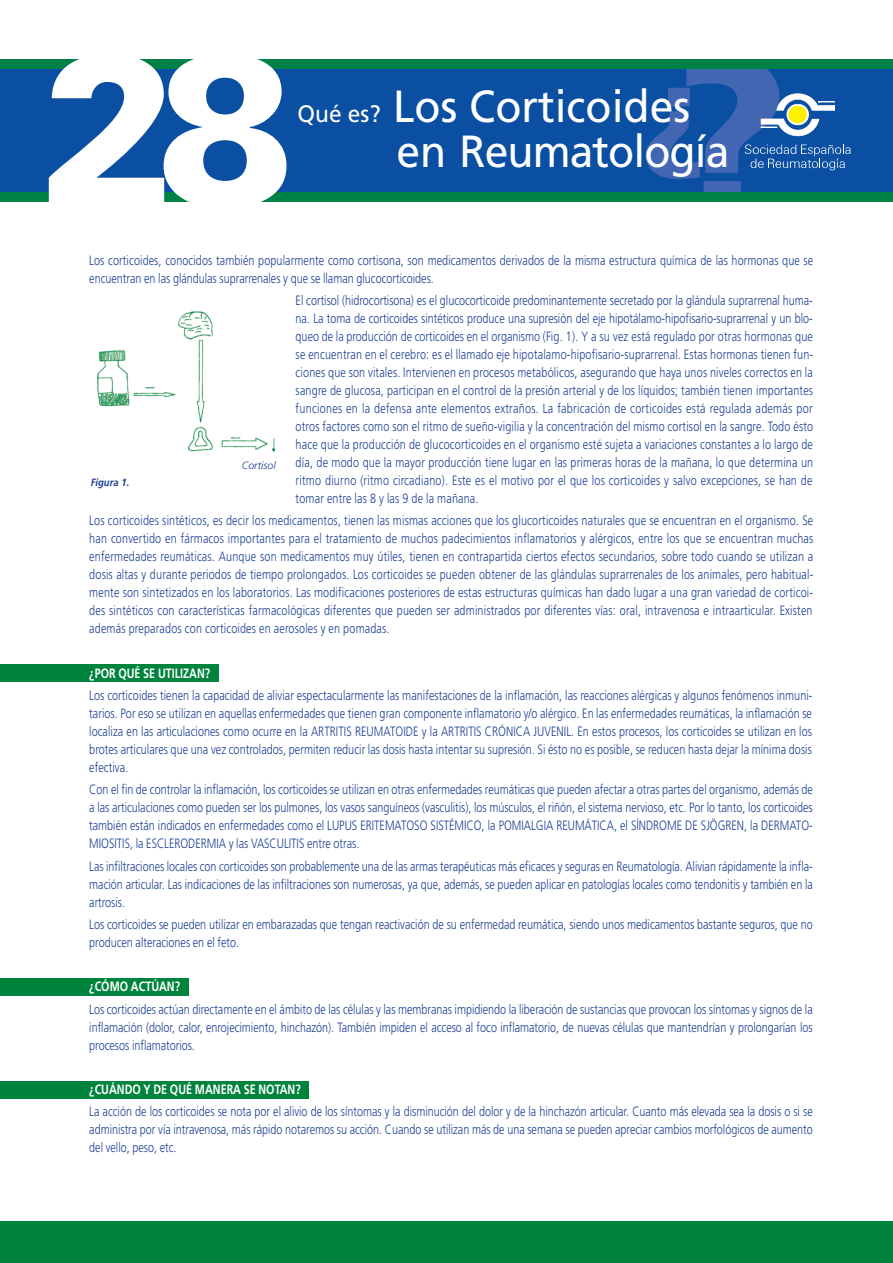
<style>
.page{position:relative;width:893px;height:1263px;background:#fff}
.page>*{position:absolute;margin:0;border:0;box-sizing:border-box;transform-origin:0 0}
.t1{font:900 214.2px "Univers";color:#fff;scale:.95 1}
.t2{font:45px "Frutiger";color:#fff;scale:.95 1}
.t3{font:45px "Frutiger";letter-spacing:-.02em;color:#fff;scale:.95 1}
.t4{font:300 13.5px/18px "Frutiger";color:#1b3f94;text-align:justify;scale:.8 1}
.t5{font:700 13.5px "Frutiger";color:#fff;scale:.8 1}
.t6{font:italic 700 10.5px "Frutiger";color:#1b3f94;scale:.9 1}
.t7{font:italic 300 10.5px "Frutiger";color:#1b3f94}
.s1{font-size:23.85px}
</style>
<div class="page">
<div style="left:0;top:665px;width:219px;height:17px;background:#00843d"></div>
<div style="left:0;top:978px;width:189px;height:17px;background:#00843d"></div>
<div style="left:0;top:1081px;width:309px;height:17px;background:#00843d"></div>
<div style="left:0;top:62px;width:893px;height:140px;background:#0a4fa2"></div>
<div style="left:0;top:60px;width:893px;height:9px;background:#008247"></div>
<div style="left:0;top:193px;width:893px;height:9px;background:#008247"></div>
<svg style="left:646px;top:69px;width:204px;height:124px"></svg>
<img style="left:97px;top:311px;width:179px;height:141px">
<div style="left:0;top:1221px;width:893px;height:42px;background:#00843d"></div>
<h1 class="t1" style="left:42px;top:51px;width:266px">28</h1>
<h2 class="t2" style="left:298px;top:88px;width:415px"><span class="s1">Qué es?</span> Los Corticoides</h2>
<h2 class="t3" style="left:396px;top:133px;width:352px">en Reumatología</h2>
<p class="t4" style="left:89px;top:252px;width:906px">Los corticoides, conocidos también popularmente como cortisona, son medicamentos derivados de la misma estructura química de las hormonas que se encuentran en las glándulas suprarrenales y que se llaman glucocorticoides.</p>
<p class="t4" style="left:296px;top:292px;width:648px">El cortisol (hidrocortisona) es el glucocorticoide predominantemente secretado por la glándula suprarrenal huma&shy;na. La toma de corticoides sintéticos produce una supresión del eje hipotálamo-hipofisario-suprarrenal y un blo&shy;queo de la producción de corticoides en el organismo (Fig. 1). Y a su vez está regulado por otras hormonas que se encuentran en el cerebro: es el llamado eje hipotalamo-hipofisario-suprarrenal. Estas hormonas tienen fun&shy;ciones que son vitales. Intervienen en procesos metabólicos, asegurando que haya unos niveles correctos en la sangre de glucosa, participan en el control de la presión arterial y de los líquidos; también tienen importantes funciones en la defensa ante elementos extraños. La fabricación de corticoides está regulada además por otros factores como son el ritmo de sueño-vigilia y la concentración del mismo cortisol en la sangre. Todo ésto hace que la producción de glucocorticoides en el organismo esté sujeta a variaciones constantes a lo largo de día, de modo que la mayor producción tiene lugar en las primeras horas de la mañana, lo que determina un ritmo diurno (ritmo circadiano). Este es el motivo por el que los corticoides y salvo excepciones, se han de tomar entre las 8 y las 9 de la mañana.</p>
<p class="t4" style="left:89px;top:513px;width:907px">Los corticoides sintéticos, es decir los medicamentos, tienen las mismas acciones que los glucorticoides naturales que se encuentran en el organismo. Se han convertido en fármacos importantes para el tratamiento de muchos padecimientos inflamatorios y alérgicos, entre los que se encuentran muchas enfermedades reumáticas. Aunque son medicamentos muy útiles, tienen en contrapartida ciertos efectos secundarios, sobre todo cuando se utilizan a dosis altas y durante periodos de tiempo prolongados. Los corticoides se pueden obtener de las glándulas suprarrenales de los animales, pero habitual&shy;mente son sintetizados en los laboratorios. Las modificaciones posteriores de estas estructuras químicas han dado lugar a una gran variedad de corticoi&shy;des sintéticos con características farmacológicas diferentes que pueden ser administrados por diferentes vías: oral, intravenosa e intraarticular. Existen además preparados con corticoides en aerosoles y en pomadas.</p>
<p class="t5" style="left:89px;top:668px;width:153px">¿POR QUÉ SE UTILIZAN?</p>
<p class="t4" style="left:89px;top:687px;width:905px">Los corticoides tienen la capacidad de aliviar espectacularmente las manifestaciones de la inflamación, las reacciones alérgicas y algunos fenómenos inmuni&shy;tarios. Por eso se utilizan en aquellas enfermedades que tienen gran componente inflamatorio y/o alérgico. En las enfermedades reumáticas, la inflamación se localiza en las articulaciones como ocurre en la ARTRITIS REUMATOIDE y la ARTRITIS CRÓNICA JUVENIL. En estos procesos, los corticoides se utilizan en los brotes articulares que una vez controlados, permiten reducir las dosis hasta intentar su supresión. Si ésto no es posible, se reducen hasta dejar la mínima dosis efectiva.</p>
<p class="t4" style="left:89px;top:782px;width:906px">Con el fin de controlar la inflamación, los corticoides se utilizan en otras enfermedades reumáticas que pueden afectar a otras partes del organismo, además de a las articulaciones como pueden ser los pulmones, los vasos sanguíneos (vasculitis), los músculos, el riñón, el sistema nervioso, etc. Por lo tanto, los corticoides también están indicados en enfermedades como el LUPUS ERITEMATOSO SISTÉMICO, la POMIALGIA REUMÁTICA, el SÍNDROME DE SJÖGREN, la DERMATO-MIOSITIS, la ESCLERODERMIA y las VASCULITIS entre otras.</p>
<p class="t4" style="left:89px;top:858px;width:906px">Las infiltraciones locales con corticoides son probablemente una de las armas terapéuticas más eficaces y seguras en Reumatología. Alivian rápidamente la infla&shy;mación articular. Las indicaciones de las infiltraciones son numerosas, ya que, además, se pueden aplicar en patologías locales como tendonitis y también en la artrosis.</p>
<p class="t4" style="left:89px;top:916px;width:906px">Los corticoides se pueden utilizar en embarazadas que tengan reactivación de su enfermedad reumática, siendo unos medicamentos bastante seguros, que no producen alteraciones en el feto.</p>
<p class="t5" style="left:89px;top:981px;width:115px">¿CÓMO ACTÚAN?</p>
<p class="t4" style="left:89px;top:1001px;width:906px">Los corticoides actúan directamente en el ámbito de las células y las membranas impidiendo la liberación de sustancias que provocan los síntomas y signos de la inflamación (dolor, calor, enrojecimiento, hinchazón). También impiden el acceso al foco inflamatorio, de nuevas células que mantendrían y prolongarían los procesos inflamatorios.</p>
<p class="t5" style="left:89px;top:1084px;width:266px">¿CUÁNDO Y DE QUÉ MANERA SE NOTAN?</p>
<p class="t4" style="left:89px;top:1104px;width:906px">La acción de los corticoides se nota por el alivio de los síntomas y la disminución del dolor y de la hinchazón articular. Cuanto más elevada sea la dosis o si se administra por vía intravenosa, más rápido notaremos su acción. Cuando se utilizan más de una semana se pueden apreciar cambios morfológicos de aumento del vello, peso, etc.</p>
<p class="t7" style="left:242px;top:461px;width:35px">Cortisol</p>
<p class="t6" style="left:91px;top:478px;width:44px">Figura 1.</p>
</div>
